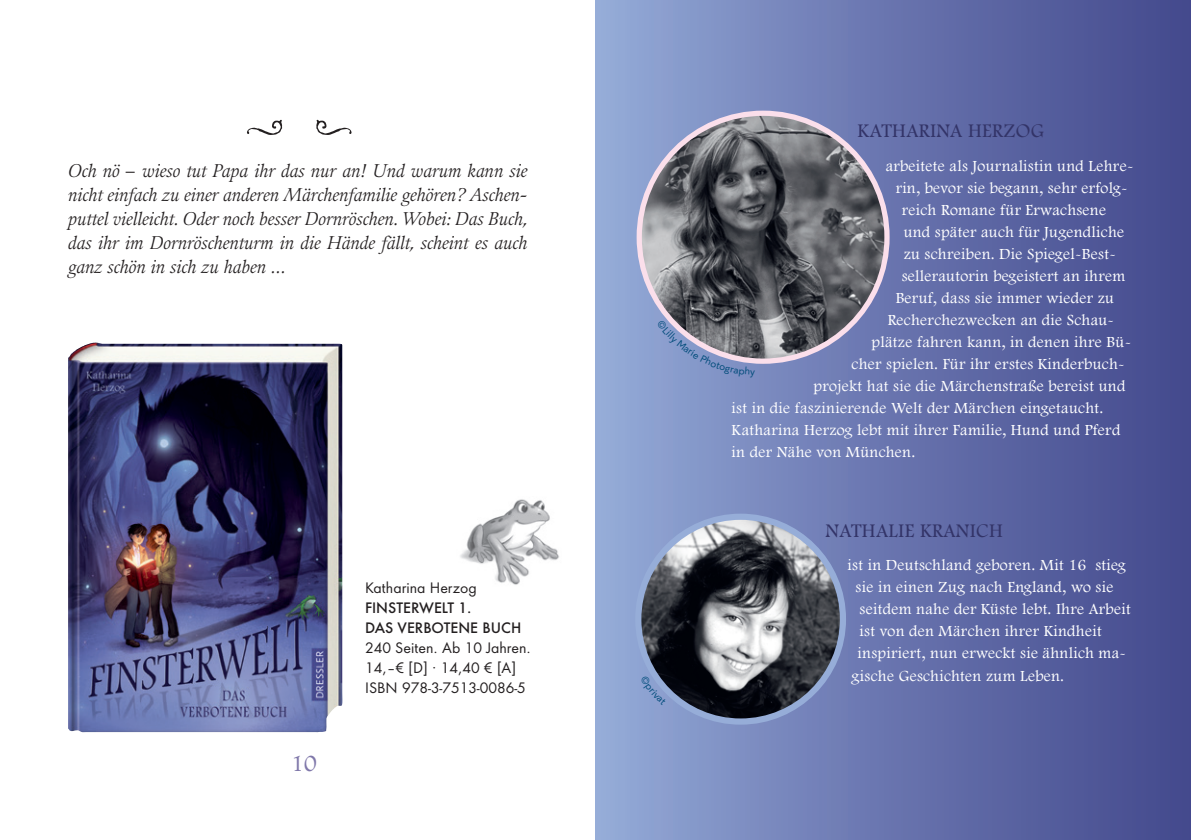
<style>
.page{position:relative;width:1191px;height:840px;background:#fff}
.page>*{position:absolute;margin:0;border:0;box-sizing:border-box;transform-origin:0 0}
.t1{font:68.4px "Alana";color:#231f20}
.t2{font:24px "Footlight MT Light";color:#8078aa}
.t3{font:20px "Footlight MT Light";letter-spacing:.02em;color:#333468}
.t4{font:italic 18px/24px "Guardi LT Std";color:#231f20;text-align:justify}
.t5{font:16px/22px "Footlight MT Light";letter-spacing:.02em;color:#fff}
.t6{font:14px/20px "Futura Next";color:#231f20}
.t7{font:500 14px/20px "Futura Next";color:#231f20}
</style>
<div class="page">
<img style="left:460px;top:499px;width:99px;height:86px">
<img style="left:68px;top:342px;width:274px;height:389px">
<div style="left:595px;top:0;width:596px;height:839px;background:linear-gradient(to right,#95a9d6,#41468b)"></div>
<img style="left:639px;top:113px;width:248px;height:248px;border-radius:124px">
<img style="left:638px;top:516px;width:205px;height:205px;border-radius:102px">
<div style="left:635px;top:513px;width:211px;height:211px;border:6px solid #96add8;border-radius:50%"></div>
<svg style="left:640px;top:675px;width:26px;height:29px"></svg>
<svg style="left:657px;top:319px;width:98px;height:58px;background:#858daa"></svg>
<h1 class="t1" style="left:246px;top:75px;width:39px">J</h1>
<p class="t4" style="left:68px;top:158px;width:461px">Och nö – wieso tut Papa ihr das nur an! Und warum kann sie nicht einfach zu einer anderen Märchenfamilie gehören? Aschen&shy;puttel vielleicht. Oder noch besser Dornröschen. Wobei: Das Buch, das ihr im Dornröschenturm in die Hände fällt, scheint es auch ganz schön in sich zu haben ...</p>
<h2 class="t2" style="left:291px;top:749px;width:28px">10</h2>
<p class="t6" style="left:365px;top:576px;width:113px">Katharina Herzog</p>
<p class="t7" style="left:365px;top:597px;width:158px">FINSTERWELT 1.<br>DAS VERBOTENE BUCH</p>
<p class="t6" style="left:365px;top:636px;width:167px">240 Seiten. Ab 10 Jahren.<br>14,–€ [D] · 14,40 € [A]<br>ISBN 978-3-7513-0086-5</p>
<p class="t3" style="left:857px;top:119px;width:188px">KATHARINA HERZOG</p>
<p class="t5" style="left:885px;top:154px;width:249px">arbeitete als Journalistin und Lehre-</p>
<p class="t5" style="left:895px;top:176px;width:233px">rin, bevor sie begann, sehr erfolg-</p>
<p class="t5" style="left:901px;top:198px;width:206px">reich Romane für Erwachsene</p>
<p class="t5" style="left:903px;top:220px;width:222px">und später auch für Jugendliche</p>
<p class="t5" style="left:903px;top:242px;width:214px">zu schreiben. Die Spiegel-Best-</p>
<p class="t5" style="left:901px;top:264px;width:225px">sellerautorin begeistert an ihrem</p>
<p class="t5" style="left:895px;top:286px;width:220px">Beruf, dass sie immer wieder zu</p>
<p class="t5" style="left:887px;top:308px;width:228px">Recherchezwecken an die Schau-</p>
<p class="t5" style="left:871px;top:330px;width:261px">plätze fahren kann, in denen ihre Bü-</p>
<p class="t5" style="left:851px;top:352px;width:274px">cher spielen. Für ihr erstes Kinderbuch-</p>
<p class="t5" style="left:813px;top:374px;width:313px">projekt hat sie die Märchenstraße bereist und</p>
<p class="t5" style="left:731px;top:396px;width:373px">ist in die faszinierende Welt der Märchen eingetaucht.</p>
<p class="t5" style="left:731px;top:418px;width:390px">Katharina Herzog lebt mit ihrer Familie, Hund und Pferd</p>
<p class="t5" style="left:731px;top:440px;width:185px">in der Nähe von München.</p>
<p class="t3" style="left:825px;top:518px;width:179px">NATHALIE KRANICH</p>
<p class="t5" style="left:855px;top:553px;width:276px;text-indent:-8px">ist in Deutschland geboren. Mit 16 stieg sie in einen Zug nach England, wo sie seitdem nahe der Küste lebt. Ihre Arbeit ist von den Märchen ihrer Kindheit inspiriert, nun erweckt sie ähnlich ma-</p>
<p class="t5" style="left:851px;top:663px;width:214px">gische Geschichten zum Leben.</p>
</div>
